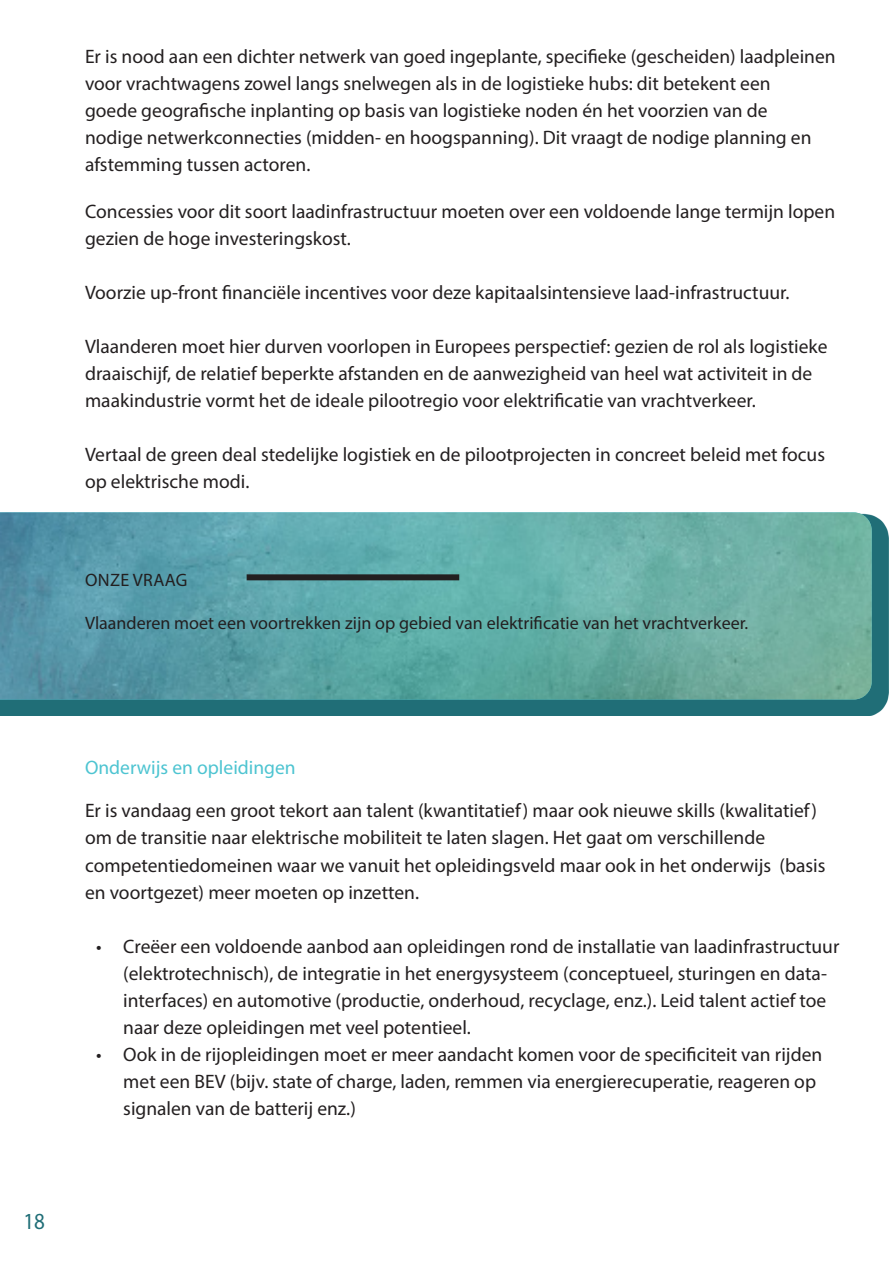
<style>
.page{position:relative;width:893px;height:1263px;background:#fff}
.page>*{position:absolute;margin:0;border:0;box-sizing:border-box;transform-origin:0 0}
.t1{font:23.1px "Myriad Pro";color:#206e77;scale:.91 1}
.t2{font:19.5px/27px "Myriad Pro";color:#231f20}
.Page_Section_Title_-_Bold_Blue{font:19.5px "Myriad Pro";color:#4dc4d1}
.t3{font:18px "Myriad Pro";color:#231f20}
.t4{font:18px "Myriad Pro";letter-spacing:.02em;color:#231f20}
</style>
<div class="page">
<div style="left:0;top:514px;width:888px;height:202px;background:#206e77"></div>
<img style="left:0;top:512px;width:872px;height:187px">
<div style="left:247px;top:574px;width:212px;height:6px;background:#231f20"></div>
<p class="t2" style="left:85px;top:43px;width:752px">Er is nood aan een dichter netwerk van goed ingeplante, specifieke (gescheiden) laadpleinen voor vrachtwagens zowel langs snelwegen als in de logistieke hubs: dit betekent een<br>goede geografische inplanting op basis van logistieke noden én het voorzien van de<br>nodige netwerkconnecties (midden- en hoogspanning). Dit vraagt de nodige planning en afstemming tussen actoren.</p>
<p class="t2" style="left:85px;top:198px;width:752px">Concessies voor dit soort laadinfrastructuur moeten over een voldoende lange termijn lopen gezien de hoge investeringskost.</p>
<p class="t2" style="left:85px;top:279px;width:706px">Voorzie up-front financiële incentives voor deze kapitaalsintensieve laad-infrastructuur.</p>
<p class="t2" style="left:85px;top:333px;width:744px">Vlaanderen moet hier durven voorlopen in Europees perspectief: gezien de rol als logistieke draaischijf, de relatief beperkte afstanden en de aanwezigheid van heel wat activiteit in de maakindustrie vormt het de ideale pilootregio voor elektrificatie van vrachtverkeer.</p>
<p class="t2" style="left:85px;top:441px;width:742px">Vertaal de green deal stedelijke logistiek en de pilootprojecten in concreet beleid met focus op elektrische modi.</p>
<p class="t4" style="left:85px;top:569px;width:104px">ONZE VRAAG</p>
<p class="t3" style="left:85px;top:612px;width:665px">Vlaanderen moet een voortrekken zijn op gebied van elektrificatie van het vrachtverkeer.</p>
<p class="t1" style="left:23px;top:1207px;width:25px">18</p>
<p class="Page_Section_Title_-_Bold_Blue" style="left:85px;top:755px;width:212px">Onderwijs en opleidingen</p>
<p class="t2" style="left:85px;top:797px;width:742px">Er is vandaag een groot tekort aan talent (kwantitatief) maar ook nieuwe skills (kwalitatief) om de transitie naar elektrische mobiliteit te laten slagen. Het gaat om verschillende competentiedomeinen waar we vanuit het opleidingsveld maar ook in het onderwijs (basis en voortgezet) meer moeten op inzetten.</p>
<p class="t2" style="left:123px;top:932px;width:718px;text-indent:-27px">• Creëer een voldoende aanbod aan opleidingen rond de installatie van laadinfrastructuur (elektrotechnisch), de integratie in het energysysteem (conceptueel, sturingen en data&shy;interfaces) en automotive (productie, onderhoud, recyclage, enz.). Leid talent actief toe naar deze opleidingen met veel potentieel.</p>
<p class="t2" style="left:123px;top:1040px;width:700px;text-indent:-27px">• Ook in de rijopleidingen moet er meer aandacht komen voor de specificiteit van rijden met een BEV (bijv. state of charge, laden, remmen via energierecuperatie, reageren op signalen van de batterij enz.)</p>
</div>
